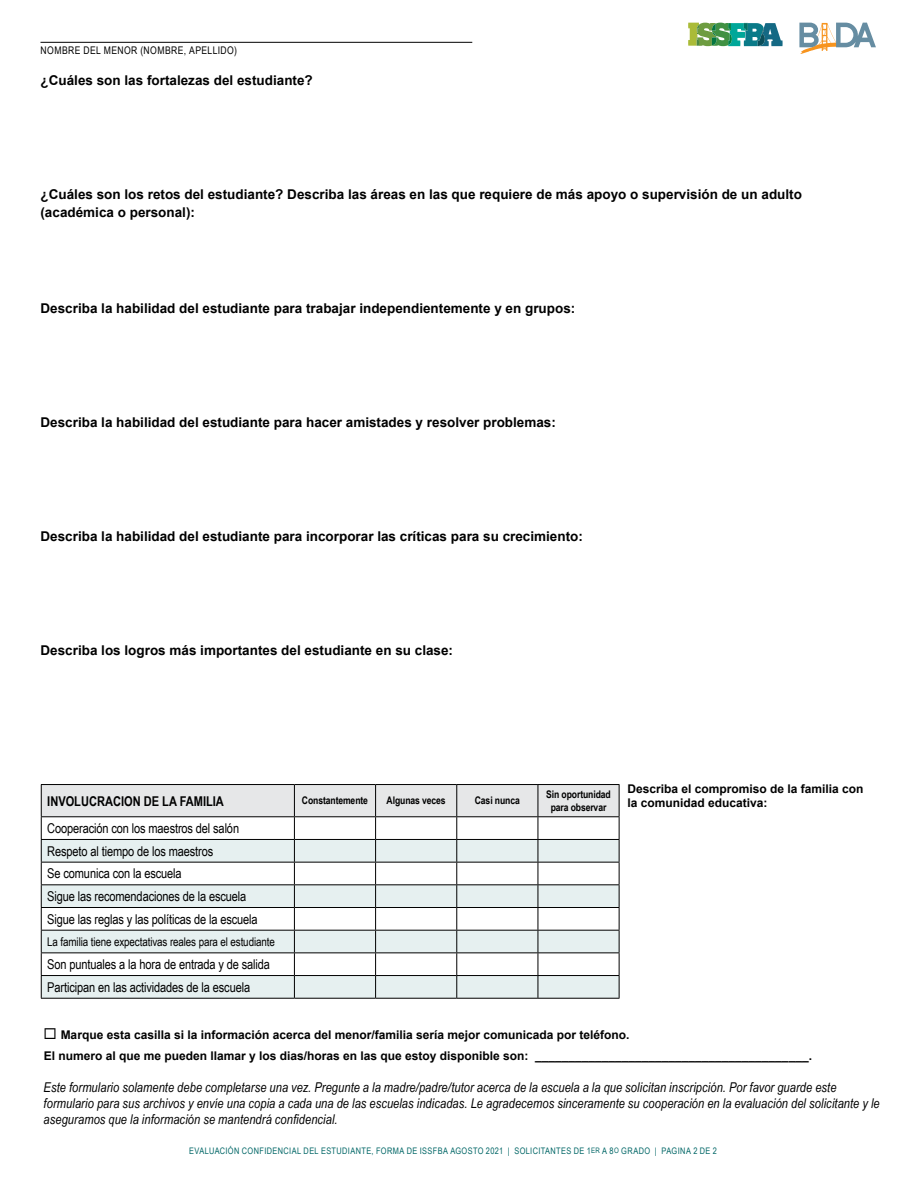
<style>
.page{position:relative;width:918px;height:1188px;background:#fff}
.page>*{position:absolute;margin:0;border:0;box-sizing:border-box;transform-origin:0 0}
.t1{font:700 13.5px/18px "Arial";color:#000}
.t2{font:italic 13.5px/16.2px "Arial Narrow";letter-spacing:.005em;color:#000}
.t3{font:13.5px/22.6px "Arial Narrow";letter-spacing:-.01em;color:#000}
.t4{font:700 13.5px "Arial Narrow";color:#000}
.t5{font:700 12px/14.4px "Arial";color:#000}
.t6{font:12px "Arial Narrow";letter-spacing:-.01em;color:#000}
.t7{font:700 10.5px/12.6px "Arial Narrow";letter-spacing:-.01em;color:#000;text-align:center}
.t8{font:10.5px "Arial Narrow";letter-spacing:.04em;color:#000}
.t9{font:9px "Arial Narrow";letter-spacing:.045em;color:#066}
</style>
<div class="page">
<hr style="left:40px;top:42px;width:432px;height:1px;background:#000">
<hr style="left:41px;top:784px;width:253px;height:1px;background:#000">
<hr style="left:294px;top:784px;width:82px;height:1px;background:#000">
<hr style="left:376px;top:784px;width:81px;height:1px;background:#000">
<hr style="left:457px;top:784px;width:81px;height:1px;background:#000">
<hr style="left:538px;top:784px;width:81px;height:1px;background:#000">
<hr style="left:41px;top:998px;width:253px;height:1px;background:#000">
<hr style="left:294px;top:998px;width:82px;height:1px;background:#000">
<hr style="left:376px;top:998px;width:81px;height:1px;background:#000">
<hr style="left:457px;top:998px;width:81px;height:1px;background:#000">
<svg style="left:41px;top:785px;width:579px;height:213px"></svg>
<hr style="left:538px;top:998px;width:81px;height:1px;background:#000">
<svg style="left:688px;top:23px;width:95px;height:24px;background:#5aa284"></svg>
<svg style="left:799px;top:23px;width:77px;height:31px"></svg>
<p class="t8" style="left:40px;top:43px;width:198px">NOMBRE DEL MENOR (NOMBRE, APELLIDO)</p>
<p class="t1" style="left:40px;top:72px;width:274px">¿Cuáles son las fortalezas del estudiante?</p>
<p class="t1" style="left:40px;top:186px;width:763px">¿Cuáles son los retos del estudiante? Describa las áreas en las que requiere de más apoyo o supervisión de un adulto (académica o personal):</p>
<p class="t1" style="left:40px;top:300px;width:536px">Describa la habilidad del estudiante para trabajar independientemente y en grupos:</p>
<p class="t1" style="left:40px;top:414px;width:517px">Describa la habilidad del estudiante para hacer amistades y resolver problemas:</p>
<p class="t1" style="left:40px;top:528px;width:544px">Describa la habilidad del estudiante para incorporar las críticas para su crecimiento:</p>
<p class="t1" style="left:40px;top:642px;width:414px">Describa los logros más importantes del estudiante en su clase:</p>
<p class="t4" style="left:47px;top:791px;width:178px">INVOLUCRACION DE LA FAMILIA</p>
<p class="t7" style="left:302px;top:794px;width:68px">Constantemente</p>
<p class="t7" style="left:387px;top:794px;width:61px">Algunas veces</p>
<p class="t7" style="left:475px;top:794px;width:46px">Casi nunca</p>
<p class="t7" style="left:546px;top:788px;width:66px">Sin oportunidad para observar</p>
<p class="t3" style="left:47px;top:816px;width:212px">Cooperación con los maestros del salón Respeto al tiempo de los maestros<br>Se comunica con la escuela<br>Sigue las recomendaciones de la escuela Sigue las reglas y las políticas de la escuela</p>
<p class="t6" style="left:47px;top:933px;width:229px">La familia tiene expectativas reales para el estudiante</p>
<p class="t3" style="left:47px;top:953px;width:224px">Son puntuales a la hora de entrada y de salida<br>Participan en las actividades de la escuela</p>
<p class="t5" style="left:627px;top:782px;width:238px">Describa el compromiso de la familia con la comunidad educativa:</p>
<p class="t5" style="left:44px;top:1024px;width:770px;line-height:21px">◻ Marque esta casilla si la información acerca del menor/familia sería mejor comunicada por teléfono.<br>El numero al que me pueden llamar y los dias/horas en las que estoy disponible son: _________________________________________.</p>
<p class="t2" style="left:44px;top:1079px;width:838px">Este formulario solamente debe completarse una vez. Pregunte a la madre/padre/tutor acerca de la escuela a la que solicitan inscripción. Por favor guarde este formulario para sus archivos y envíe una copia a cada una de las escuelas indicadas. Le agradecemos sinceramente su cooperación en la evaluación del solicitante y le aseguramos que la información se mantendrá confidencial.</p>
<p class="t9" style="left:189px;top:1144px;width:530px">EVALUACIÓN CONFIDENCIAL DEL ESTUDIANTE, FORMA DE ISSFBA AGOSTO 2021 | SOLICITANTES DE 1<sup>ER</sup> A 8<sup>O</sup> GRADO | PAGINA 2 DE 2</p>
</div>
